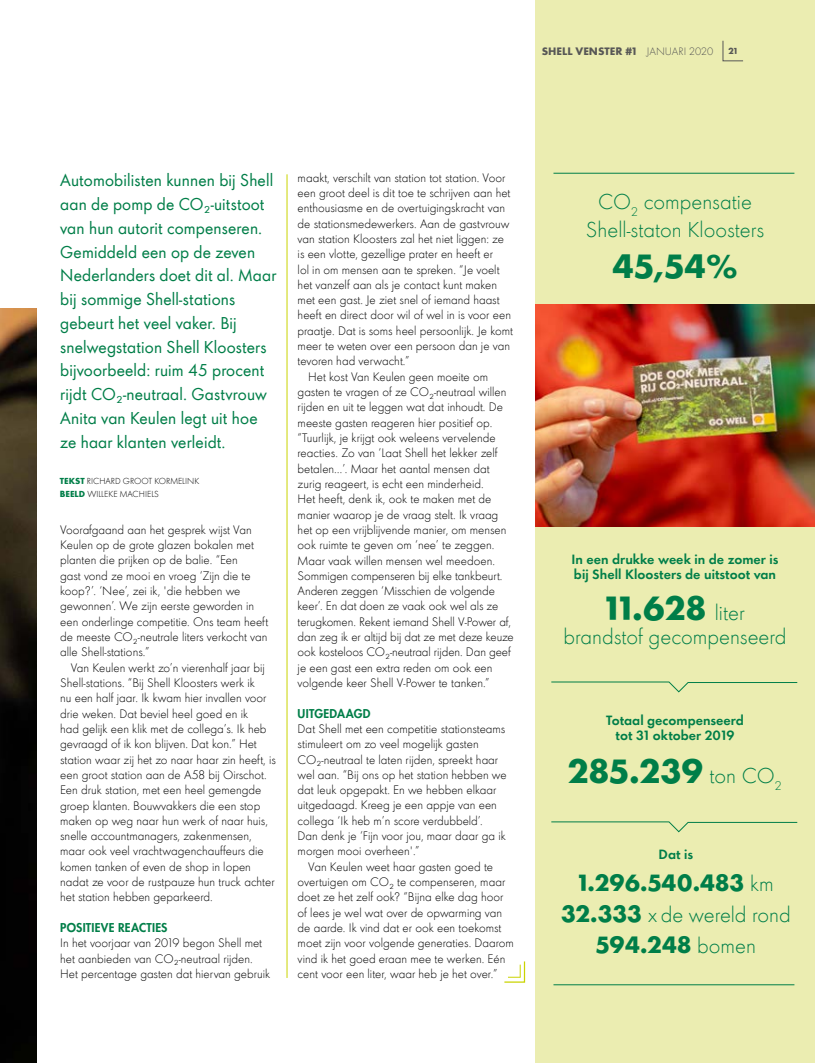
<style>
.page{position:relative;width:815px;height:1063px;background:#fff}
.page>*{position:absolute;margin:0;border:0;box-sizing:border-box;transform-origin:0 0}
.t1{font:700 31.25px "Shell";color:#007e48}
.t2{font:700 21.88px "Shell";color:#007e48}
.t3{font:300 20px/27.5px "Shell";color:#007e48;text-align:center}
.t4{font:15.62px/23.8px "Shell";letter-spacing:.01em;color:#007e48}
.t5{font:800 12.5px/15px "Shell";color:#007e48}
.t6{font:800 11.88px "Futura Std";letter-spacing:.02em;color:#007e48}
.t7{font:300 11.38px/15.4px "Shell";color:#000}
.t8{font:700 10px "Shell";color:#575756}
.t9{font:300 8.12px/12.5px "Shell";color:#000}
.t10{font:700 8.12px "Shell";color:#575756}
.s1{font-weight:300}
.s2{font-weight:700;color:#007e48}
.s3{font-weight:300;font-size:20px}
.s4{font-weight:700;font-size:21.88px}
</style>
<div class="page">
<img style="left:0;top:308px;width:36px;height:755px">
<div style="left:535px;top:0;width:280px;height:1063px;background:#ebedb1"></div>
<svg style="left:551px;top:821px;width:247px;height:12px"></svg>
<svg style="left:551px;top:681px;width:247px;height:12px"></svg>
<hr style="left:553px;top:984px;width:241px;height:1px;background:#007e48">
<hr style="left:553px;top:173px;width:241px;height:1px;background:#007e48">
<img style="left:535px;top:304px;width:280px;height:223px">
<hr style="left:287px;top:174px;width:1px;height:804px;background:#cad400">
<svg style="left:504px;top:961px;width:22px;height:22px"></svg>
<svg style="left:722px;top:40px;width:21px;height:21px"></svg>
<p class="t8" style="left:542px;top:43px;width:173px">SHELL VENSTER #1 <span class="s1">JANUARI 2020</span></p>
<p class="t10" style="left:728px;top:44px;width:10px">21</p>
<p class="t4" style="left:60px;top:168px;width:218px">Automobilisten kunnen bij Shell aan de pomp de CO₂-uitstoot van hun autorit compenseren.<br>Gemiddeld een op de zeven<br>Nederlanders doet dit al. Maar bij sommige Shell-stations gebeurt het veel vaker. Bij snelwegstation Shell Kloosters bijvoorbeeld: ruim 45 procent rijdt CO₂-neutraal. Gastvrouw<br>Anita van Keulen legt uit hoe ze haar klanten verleidt.</p>
<p class="t9" style="left:60px;top:474px;width:141px"><span class="s2">TEKST</span> RICHARD GROOT KORMELINK<br><span class="s2">BEELD</span> WILLEKE MACHIELS</p>
<p class="t7" style="left:60px;top:522px;width:210px">Voorafgaand aan het gesprek wijst Van Keulen op de grote glazen bokalen met planten die prijken op de balie. “Een<br>gast vond ze mooi en vroeg ‘Zijn die te koop?’. ‘Nee’, zei ik, 'die hebben we gewonnen’. We zijn eerste geworden in een onderlinge competitie. Ons team heeft de meeste CO₂-neutrale liters verkocht van alle Shell-stations.”</p>
<p class="t7" style="left:60px;top:659px;width:217px;text-indent:11px">Van Keulen werkt zo’n vierenhalf jaar bij Shell-stations. “Bij Shell Kloosters werk ik<br>nu een half jaar. Ik kwam hier invallen voor drie weken. Dat beviel heel goed en ik<br>had gelijk een klik met de collega’s. Ik heb gevraagd of ik kon blijven. Dat kon.” Het station waar zij het zo naar haar zin heeft, is een groot station aan de A58 bij Oirschot.<br>Een druk station, met een heel gemengde groep klanten. Bouwvakkers die een stop maken op weg naar hun werk of naar huis, snelle accountmanagers, zakenmensen, maar ook veel vrachtwagenchauffeurs die komen tanken of even de shop in lopen nadat ze voor de rustpauze hun truck achter het station hebben geparkeerd.</p>
<p class="t6" style="left:60px;top:920px;width:109px">POSITIEVE REACTIES</p>
<p class="t7" style="left:60px;top:935px;width:212px">In het voorjaar van 2019 begon Shell met het aanbieden van CO₂-neutraal rijden.<br>Het percentage gasten dat hiervan gebruik</p>
<p class="t7" style="left:298px;top:169px;width:209px">maakt, verschilt van station tot station. Voor</p>
<p class="t7" style="left:298px;top:185px;width:214px">een groot deel is dit toe te schrijven aan het</p>
<p class="t7" style="left:298px;top:200px;width:209px">enthousiasme en de overtuigingskracht van</p>
<p class="t7" style="left:298px;top:215px;width:213px">de stationsmedewerkers. Aan de gastvrouw</p>
<p class="t7" style="left:298px;top:231px;width:208px">van station Kloosters zal het niet liggen: ze</p>
<p class="t7" style="left:298px;top:246px;width:197px">is een vlotte, gezellige prater en heeft er</p>
<p class="t7" style="left:298px;top:261px;width:203px">lol in om mensen aan te spreken. “Je voelt</p>
<p class="t7" style="left:298px;top:277px;width:201px">het vanzelf aan als je contact kunt maken</p>
<p class="t7" style="left:298px;top:292px;width:203px">met een gast. Je ziet snel of iemand haast</p>
<p class="t7" style="left:298px;top:307px;width:215px">heeft en direct door wil of wel in is voor een</p>
<p class="t7" style="left:298px;top:322px;width:217px">praatje. Dat is soms heel persoonlijk. Je komt</p>
<p class="t7" style="left:298px;top:338px;width:214px">meer te weten over een persoon dan je van</p>
<p class="t7" style="left:298px;top:353px;width:113px">tevoren had verwacht.”</p>
<p class="t7" style="left:308px;top:368px;width:181px">Het kost Van Keulen geen moeite om</p>
<p class="t7" style="left:298px;top:384px;width:210px">gasten te vragen of ze CO₂-neutraal willen</p>
<p class="t7" style="left:298px;top:399px;width:207px">rijden en uit te leggen wat dat inhoudt. De</p>
<p class="t7" style="left:298px;top:414px;width:196px">meeste gasten reageren hier positief op.</p>
<p class="t7" style="left:298px;top:430px;width:200px">“Tuurlijk, je krijgt ook weleens vervelende</p>
<p class="t7" style="left:298px;top:445px;width:201px">reacties. Zo van ‘Laat Shell het lekker zelf</p>
<p class="t7" style="left:298px;top:460px;width:194px">betalen…’. Maar het aantal mensen dat</p>
<p class="t7" style="left:298px;top:476px;width:188px">zurig reageert, is echt een minderheid.</p>
<p class="t7" style="left:298px;top:491px;width:195px">Het heeft, denk ik, ook te maken met de</p>
<p class="t7" style="left:298px;top:506px;width:202px">manier waarop je de vraag stelt. Ik vraag</p>
<p class="t7" style="left:298px;top:522px;width:210px">het op een vrijblijvende manier, om mensen</p>
<p class="t7" style="left:298px;top:537px;width:198px">ook ruimte te geven om ‘nee’ te zeggen.</p>
<p class="t7" style="left:298px;top:552px;width:199px">Maar vaak willen mensen wel meedoen.</p>
<p class="t7" style="left:298px;top:568px;width:206px">Sommigen compenseren bij elke tankbeurt.</p>
<p class="t7" style="left:298px;top:583px;width:199px">Anderen zeggen ‘Misschien de volgende</p>
<p class="t7" style="left:298px;top:598px;width:202px">keer’. En dat doen ze vaak ook wel als ze</p>
<p class="t7" style="left:298px;top:613px;width:215px">terugkomen. Rekent iemand Shell V-Power af,</p>
<p class="t7" style="left:298px;top:629px;width:218px">dan zeg ik er altijd bij dat ze met deze keuze</p>
<p class="t7" style="left:298px;top:644px;width:215px">ook kosteloos CO₂-neutraal rijden. Dan geef</p>
<p class="t7" style="left:298px;top:659px;width:196px">je een gast een extra reden om ook een</p>
<p class="t7" style="left:298px;top:675px;width:194px">volgende keer Shell V-Power te tanken.”</p>
<p class="t6" style="left:298px;top:706px;width:74px">UITGEDAAGD</p>
<p class="t7" style="left:298px;top:721px;width:211px">Dat Shell met een competitie stationsteams stimuleert om zo veel mogelijk gasten CO₂-neutraal te laten rijden, spreekt haar wel aan. “Bij ons op het station hebben we dat leuk opgepakt. En we hebben elkaar uitgedaagd. Kreeg je een appje van een collega ‘Ik heb m’n score verdubbeld’.<br>Dan denk je ‘Fijn voor jou, maar daar ga ik morgen mooi overheen'.”</p>
<p class="t7" style="left:298px;top:858px;width:218px;text-indent:11px">Van Keulen weet haar gasten goed te overtuigen om CO₂ te compenseren, maar doet ze het zelf ook? “Bijna elke dag hoor of lees je wel wat over de opwarming van de aarde. Ik vind dat er ook een toekomst moet zijn voor volgende generaties. Daarom vind ik het goed eraan mee te werken. Eén cent voor een liter, waar heb je het over.”</p>
<h3 class="t3" style="left:586px;top:188px;width:180px">CO<sub>2</sub> compensatie<br>Shell-staton Kloosters</h3>
<h1 class="t1" style="left:612px;top:240px;width:127px">45,54%</h1>
<p class="t5" style="left:571px;top:551px;width:209px">In een drukke week in de zomer is bij Shell Kloosters de uitstoot van</p>
<h1 class="t1" style="left:605px;top:582px;width:141px">11.628 <span class="s3">liter</span></h1>
<h3 class="t3" style="left:564px;top:622px;width:224px">brandstof gecompenseerd</h3>
<p class="t5" style="left:606px;top:712px;width:139px;text-align:center">Totaal gecompenseerd tot 31 oktober 2019</p>
<h1 class="t1" style="left:568px;top:746px;width:215px">285.239 <span class="s3">ton CO</span><sub>2</sub></h1>
<p class="t5" style="left:659px;top:846px;width:36px">Dat is</p>
<h2 class="t2" style="left:578px;top:864px;width:197px">1.296.540.483 <span class="s3">km</span></h2>
<h3 class="t3" style="left:561px;top:900px;width:231px"><span class="s4">32.333</span> x de wereld rond</h3>
<h2 class="t2" style="left:596px;top:927px;width:162px">594.248 <span class="s3">bomen</span></h2>
</div>
